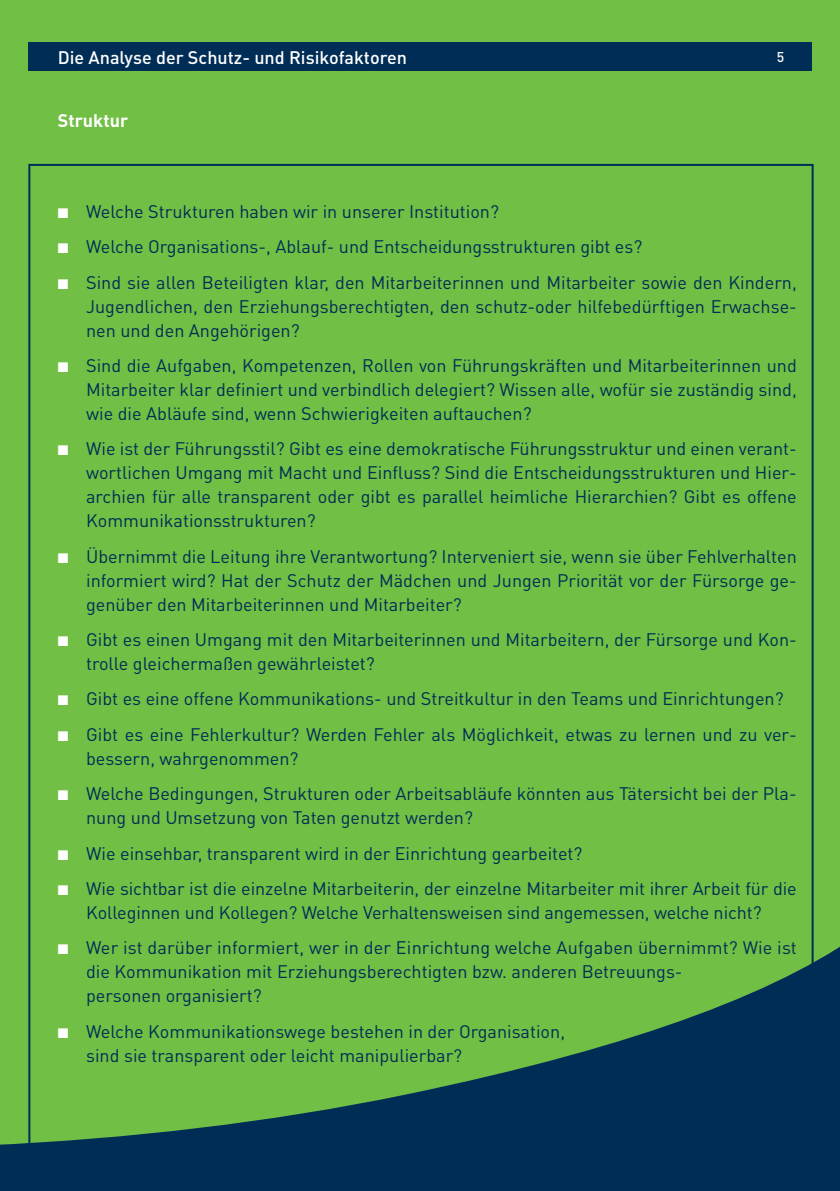
<style>
.page{position:relative;width:840px;height:1191px;background:#fff}
.page>*{position:absolute;margin:0;border:0;box-sizing:border-box;transform-origin:0 0}
.t1{font:18px/24px "DIN Pro";color:#002d56}
.t2{font:500 18px "DIN Pro";color:#fff}
.t3{font:700 18px "DIN Pro";color:#fff}
.t4{font:500 14px "DIN Pro";color:#fff}
.s1{color:#fff}
</style>
<div class="page">
<svg style="left:0;top:1109px;width:839px;height:82px;background:#0b3b54"></svg>
<div style="left:0;top:0;width:839px;height:1109px;background:#71bf44"></div>
<div style="left:28px;top:43px;width:783px;height:28px;background:#002d56"></div>
<p class="t2" style="left:58px;top:45px;width:350px">Die Analyse der Schutz- und Risikofaktoren</p>
<p class="t4" style="left:776px;top:47px;width:9px">5</p>
<p class="t3" style="left:58px;top:108px;width:72px">Struktur</p>
<p class="t1" style="left:58px;top:199px;width:442px"><span class="s1">■</span> Welche Strukturen haben wir in unserer Institution?</p>
<p class="t1" style="left:58px;top:234px;width:586px"><span class="s1">■</span> Welche Organisations-, Ablauf- und Entscheidungsstrukturen gibt es?</p>
<p class="t1" style="left:86px;top:269px;width:711px;text-align:justify;text-indent:-28px"><span class="s1">■</span> Sind sie allen Beteiligten klar, den Mitarbeiterinnen und Mitarbeiter sowie den Kindern, Jugendlichen, den Erziehungsberechtigten, den schutz-oder hilfebedürftigen Erwachse&shy;nen und den Angehörigen?</p>
<p class="t1" style="left:86px;top:353px;width:711px;text-align:justify;text-indent:-28px"><span class="s1">■</span> Sind die Aufgaben, Kompetenzen, Rollen von Führungskräften und Mitarbeiterinnen und Mitarbeiter klar definiert und verbindlich delegiert? Wissen alle, wofür sie zuständig sind, wie die Abläufe sind, wenn Schwierigkeiten auftauchen?</p>
<p class="t1" style="left:86px;top:436px;width:711px;text-align:justify;text-indent:-28px"><span class="s1">■</span> Wie ist der Führungsstil? Gibt es eine demokratische Führungsstruktur und einen verant&shy;wortlichen Umgang mit Macht und Einfluss? Sind die Entscheidungsstrukturen und Hier&shy;archien für alle transparent oder gibt es parallel heimliche Hierarchien? Gibt es offene Kommunikationsstrukturen?</p>
<p class="t1" style="left:86px;top:543px;width:711px;text-align:justify;text-indent:-28px"><span class="s1">■</span> Übernimmt die Leitung ihre Verantwortung? Interveniert sie, wenn sie über Fehlverhalten informiert wird? Hat der Schutz der Mädchen und Jungen Priorität vor der Fürsorge ge&shy;genüber den Mitarbeiterinnen und Mitarbeiter?</p>
<p class="t1" style="left:86px;top:627px;width:711px;text-indent:-28px"><span class="s1">■</span> Gibt es einen Umgang mit den Mitarbeiterinnen und Mitarbeitern, der Fürsorge und Kon&shy;trolle gleichermaßen gewährleistet?</p>
<p class="t1" style="left:58px;top:686px;width:727px"><span class="s1">■</span> Gibt es eine offene Kommunikations- und Streitkultur in den Teams und Einrichtungen?</p>
<p class="t1" style="left:86px;top:721px;width:711px;text-indent:-28px"><span class="s1">■</span> Gibt es eine Fehlerkultur? Werden Fehler als Möglichkeit, etwas zu lernen und zu ver&shy;bessern, wahrgenommen?</p>
<p class="t1" style="left:86px;top:781px;width:711px;text-indent:-28px"><span class="s1">■</span> Welche Bedingungen, Strukturen oder Arbeitsabläufe könnten aus Tätersicht bei der Pla&shy;nung und Umsetzung von Taten genutzt werden?</p>
<p class="t1" style="left:58px;top:840px;width:526px"><span class="s1">■</span> Wie einsehbar, transparent wird in der Einrichtung gearbeitet?</p>
<p class="t1" style="left:58px;top:875px;width:740px;text-align:center"><span class="s1">■</span> Wie sichtbar ist die einzelne Mitarbeiterin, der einzelne Mitarbeiter mit ihrer Arbeit für die<br>Kolleginnen und Kollegen? Welche Verhaltensweisen sind angemessen, welche nicht?</p>
<p class="t1" style="left:86px;top:935px;width:711px;text-indent:-28px"><span class="s1">■</span> Wer ist darüber informiert, wer in der Einrichtung welche Aufgaben übernimmt? Wie ist die Kommunikation mit Erziehungsberechtigten bzw. anderen Betreuungs-<br>personen organisiert?</p>
<p class="t1" style="left:86px;top:1018px;width:480px;text-indent:-28px"><span class="s1">■</span> Welche Kommunikationswege bestehen in der Organisation, sind sie transparent oder leicht manipulierbar?</p>
</div>
